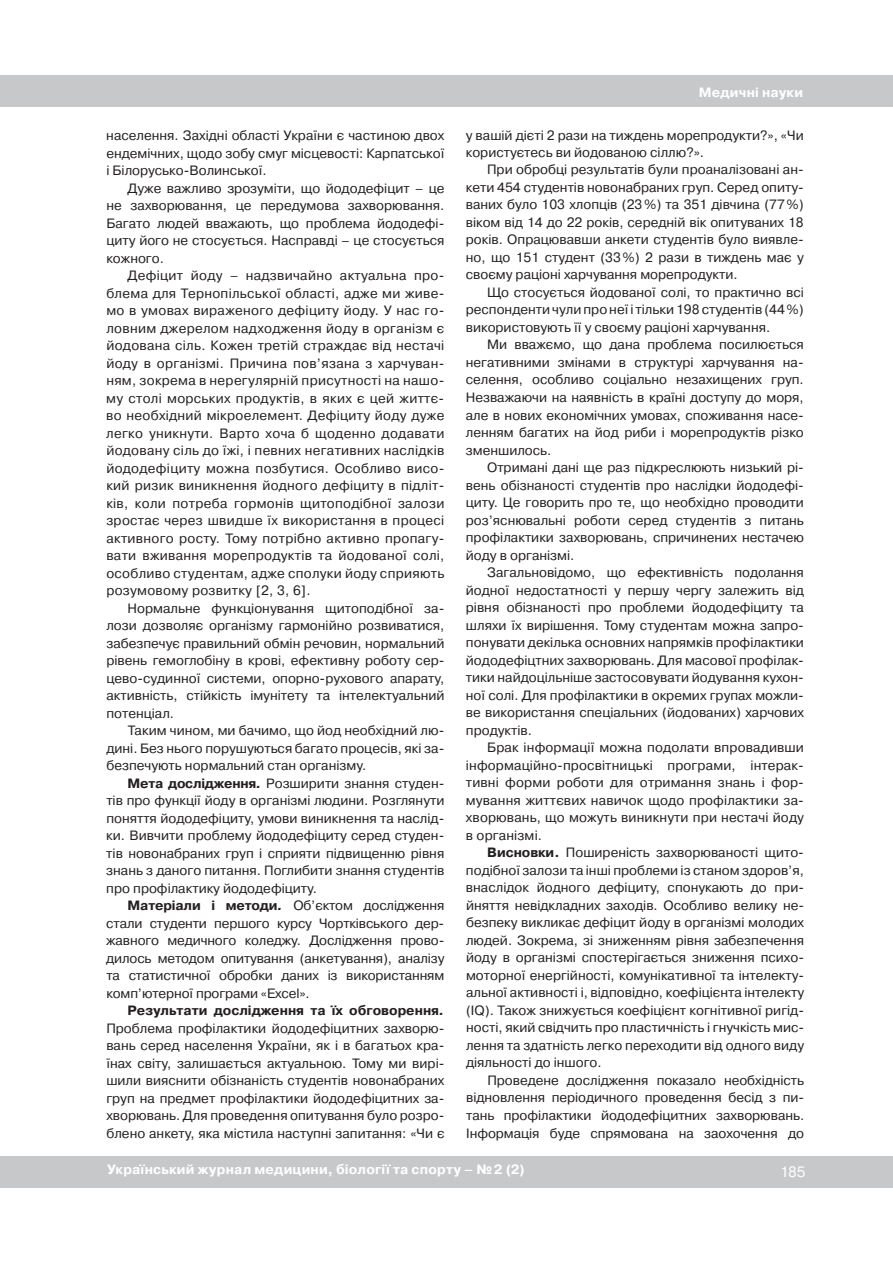
<style>
.page{position:relative;width:893px;height:1263px;background:#fff}
.page>*{position:absolute;margin:0;border:0;box-sizing:border-box;transform-origin:0 0}
.t1{font:15px "Pragmatica C";color:#fff}
.t2{font:13.5px/17.5px "Pragmatica C";color:#231f20;text-align:justify}
.t3{font:700 13.5px "Pragmatica C";letter-spacing:.015em;color:#fff}
.s1{font-weight:700}
.s2{font-weight:700;font-style:italic}
</style>
<div class="page">
<div style="left:0;top:1156px;width:893px;height:31px;background:#c7c8ca"></div>
<div style="left:0;top:76px;width:893px;height:31px;background:#c7c8ca"></div>
<p class="t2" style="left:106px;top:127px;width:340px">населення. Західні області України є частиною двох ендемічних, щодо зобу смуг місцевості: Карпатської і Білорусько-Волинської.</p>
<p class="t2" style="left:106px;top:179px;width:340px;text-indent:21px">Дуже важливо зрозуміти, що йододефіцит – це не захворювання, це передумова захворювання.<br>Багато людей вважають, що проблема йододефі&shy;циту його не стосується. Насправді – це стосується кожного.</p>
<p class="t2" style="left:106px;top:267px;width:340px;text-indent:21px">Дефіцит йоду – надзвичайно актуальна про&shy;блема для Тернопільської області, адже ми живе&shy;мо в умовах вираженого дефіциту йоду. У нас го&shy;ловним джерелом надходження йоду в організм є йодована сіль. Кожен третій страждає від нестачі йоду в організмі. Причина пов’язана з харчуван&shy;ням, зокрема в нерегулярній присутності на нашо&shy;му столі морських продуктів, в яких є цей життє&shy;во необхідний мікроелемент. Дефіциту йоду дуже легко уникнути. Варто хоча б щоденно додавати йодовану сіль до їжі, і певних негативних наслідків йододефіциту можна позбутися. Особливо висо&shy;кий ризик виникнення йодного дефіциту в підліт&shy;ків, коли потреба гормонів щитоподібної залози зростає через швидше їх використання в процесі активного росту. Тому потрібно активно пропагу&shy;вати вживання морепродуктів та йодованої солі, особливо студентам, адже сполуки йоду сприяють розумовому розвитку [2, 3, 6].</p>
<p class="t2" style="left:106px;top:599px;width:340px;text-indent:21px">Нормальне функціонування щитоподібної за&shy;лози дозволяє організму гармонійно розвиватися, забезпечує правильний обмін речовин, нормальний рівень гемоглобіну в крові, ефективну роботу сер&shy;цево-судинної системи, опорно-рухового апарату, активність, стійкість імунітету та інтелектуальний потенціал.</p>
<p class="t2" style="left:106px;top:722px;width:340px;text-indent:21px">Таким чином, ми бачимо, що йод необхідний лю&shy;дині. Без нього порушуються багато процесів, які за&shy;безпечують нормальний стан організму.</p>
<p class="t2" style="left:106px;top:774px;width:340px;text-indent:21px"><span class="s1">Мета дослідження</span><span class="s2">.</span> Розширити знання студен&shy;тів про функції йоду в організмі людини. Розглянути поняття йододефіциту, умови виникнення та наслід&shy;ки. Вивчити проблему йододефіциту серед студен&shy;тів новонабраних груп і сприяти підвищенню рівня знань з даного питання. Поглибити знання студентів про профілактику йододефіциту.</p>
<p class="t2" style="left:106px;top:897px;width:340px;text-indent:21px"><span class="s1">Матеріали і методи</span><span class="s2">.</span> Об’єктом дослідження стали студенти першого курсу Чортківського дер&shy;жавного медичного коледжу. Дослідження прово&shy;дилось методом опитування (анкетування), аналізу та статистичної обробки даних із використанням комп’ютерної програми «Еxсel».</p>
<p class="t2" style="left:106px;top:1002px;width:340px;text-indent:21px"><span class="s1">Результати дослідження та їх обговорення</span><span class="s2">.<br></span>Проблема профілактики йододефіцитних захворю&shy;вань серед населення України, як і в багатьох кра&shy;їнах світу, залишається актуальною. Тому ми вирі&shy;шили вияснити обізнаність студентів новонабраних груп на предмет профілактики йододефіцитних за&shy;хворювань. Для проведення опитування було розро&shy;блено анкету, яка містила наступні запитання: «Чи є</p>
<p class="t3" style="left:699px;top:85px;width:106px">Медичні науки</p>
<p class="t2" style="left:466px;top:127px;width:340px;line-height:17.1px">у вашій дієті 2 рази на тиждень морепродукти?», «Чи користуєтесь ви йодованою сіллю?».</p>
<p class="t2" style="left:466px;top:161px;width:340px;text-indent:21px">При обробці результатів були проаналізовані ан&shy;кети 454 студентів новонабраних груп. Серед опиту&shy;ваних було 103 хлопців (23%) та 351 дівчина (77%) віком від 14 до 22 років, середній вік опитуваних 18 років. Опрацювавши анкети студентів було виявле&shy;но, що 151 студент (33%) 2 рази в тиждень має у своєму раціоні харчування морепродукти.</p>
<p class="t2" style="left:466px;top:284px;width:340px;text-indent:21px">Що стосується йодованої солі, то практично всі респонденти чули про неї і тільки 198 студентів (44%) використовують її у своєму раціоні харчування.</p>
<p class="t2" style="left:466px;top:336px;width:340px;text-indent:21px">Ми вважємо, що дана проблема посилюється негативними змінами в структурі харчування на&shy;селення, особливо соціально незахищених груп.<br>Незважаючи на наявність в країні доступу до моря, але в нових економічних умовах, споживання насе&shy;ленням багатих на йод риби і морепродуктів різко зменшилось.</p>
<p class="t2" style="left:466px;top:459px;width:340px;text-indent:21px">Отримані дані ще раз підкреслюють низький рі&shy;вень обізнаності студентів про наслідки йододефі&shy;циту. Це говорить про те, що необхідно проводити роз’яснювальні роботи серед студентів з питань профілактики захворювань, спричинених нестачею йоду в організмі.</p>
<p class="t2" style="left:466px;top:564px;width:340px;text-indent:21px">Загальновідомо, що ефективність подолання йодної недостатності у першу чергу залежить від рівня обізнаності про проблеми йододефіциту та шляхи їх вирішення. Тому студентам можна запро&shy;понувати декілька основних напрямків профілактики йододефіцтних захворювань. Для масової профілак&shy;тики найдоцільніше застосовувати йодування кухон&shy;ної солі. Для профілактики в окремих групах можли&shy;ве використання спеціальних (йодованих) харчових продуктів.</p>
<p class="t2" style="left:466px;top:739px;width:340px;text-indent:21px">Брак інформації можна подолати впровадивши інформаційно-просвітницькі програми, інтерак&shy;тивні форми роботи для отримання знань і фор&shy;мування життєвих навичок щодо профілактики за&shy;хворювань, що можуть виникнути при нестачі йоду в організмі.</p>
<p class="t2" style="left:466px;top:844px;width:340px;text-indent:21px"><span class="s1">Висновки.</span> Поширеність захворюваності щито&shy;подібної залози та інші проблеми із станом здоров’я, внаслідок йодного дефіциту, спонукають до при&shy;йняття невідкладних заходів. Особливо велику не&shy;безпеку викликає дефіцит йоду в організмі молодих людей. Зокрема, зі зниженням рівня забезпечення йоду в організмі спостерігається зниження психо&shy;моторної енергійності, комунікативної та інтелекту&shy;альної активності і, відповідно, коефіцієнта інтелекту (IQ). Також знижується коефіцієнт когнітивної ригід&shy;ності, який свідчить про пластичність і гнучкість мис&shy;лення та здатність легко переходити від одного виду діяльності до іншого.</p>
<p class="t2" style="left:466px;top:1071px;width:340px;text-indent:21px">Проведене дослідження показало необхідність відновлення періодичного проведення бесід з пи&shy;тань профілактики йододефіцитних захворювань.<br>Інформація буде спрямована на заохочення до</p>
<p class="t3" style="left:107px;top:1162px;width:419px">Український журнал медицини, біології та спорту – №2 (2)</p>
<p class="t1" style="left:780px;top:1163px;width:27px">185</p>
</div>
